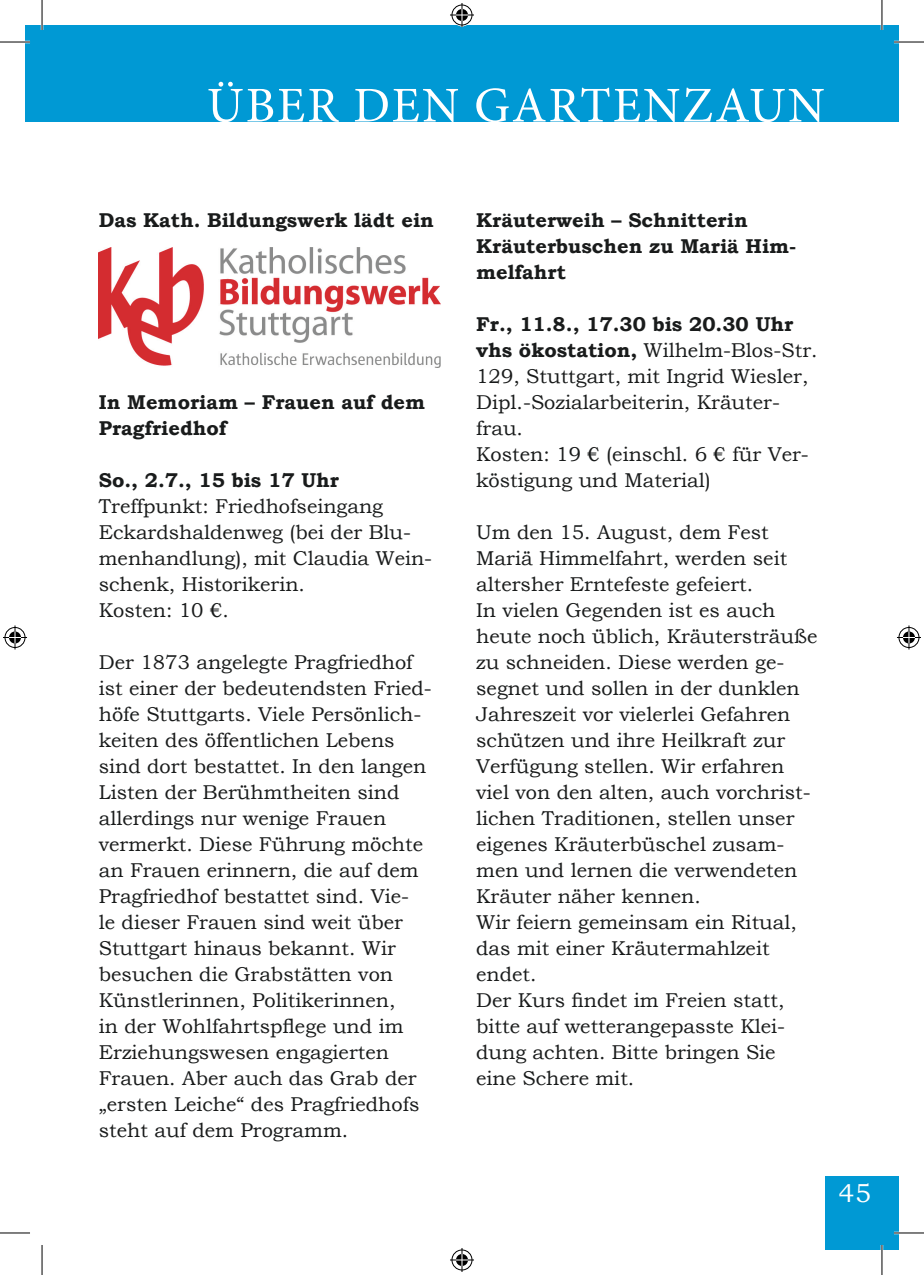
<style>
.page{position:relative;width:924px;height:1275px;background:#fff}
.page>*{position:absolute;margin:0;border:0;box-sizing:border-box;transform-origin:0 0}
.t1{font:50px "Minion Pro";letter-spacing:.04em;color:#fff}
.t2{font:26px "Bookman Old Style";color:#fff}
.Fließtext_fett{font:20px/26px "Bookman Old Style";color:#191b1b}
.Fließtext{font:20px/26px "Bookman Old Style";color:#191b1b}
.Fließtext_fett-2{font:700 20px/26px "Bookman Old Style";color:#191b1b}
.Fließtext-2{font:700 20px/26px "Bookman Old Style";color:#191b1b}
.s1{font-weight:700}
</style>
<div class="page">
<div style="left:824px;top:1176px;width:74px;height:74px;background:#0099d4"></div>
<div style="left:25px;top:25px;width:17px;height:96px;background:#0099d4"></div>
<div style="left:42px;top:25px;width:856px;height:96px;background:#0099d4"></div>
<img style="left:99px;top:247px;width:341px;height:121px">
<hr style="left:0;top:41px;width:30px;height:2px;background:#fff">
<hr style="left:893px;top:41px;width:30px;height:2px;background:#fff">
<hr style="left:893px;top:1231px;width:30px;height:3px;background:#fff">
<hr style="left:41px;top:0;width:2px;height:30px;background:#fff">
<hr style="left:880px;top:0;width:2px;height:30px;background:#fff">
<hr style="left:880px;top:1245px;width:2px;height:30px;background:#fff">
<hr style="left:0;top:42px;width:30px;height:1px;background:#000">
<hr style="left:893px;top:42px;width:30px;height:1px;background:#000">
<hr style="left:0;top:1232px;width:30px;height:1px;background:#000">
<hr style="left:893px;top:1232px;width:30px;height:1px;background:#000">
<hr style="left:42px;top:0;width:1px;height:30px;background:#000">
<hr style="left:42px;top:1245px;width:1px;height:30px;background:#000">
<hr style="left:881px;top:0;width:1px;height:30px;background:#000">
<hr style="left:881px;top:1245px;width:1px;height:30px;background:#000">
<svg style="left:450px;top:3px;width:24px;height:24px"></svg>
<svg style="left:450px;top:1248px;width:24px;height:24px"></svg>
<svg style="left:3px;top:625px;width:24px;height:24px"></svg>
<svg style="left:897px;top:625px;width:23px;height:24px"></svg>
<h1 class="t1" style="left:207px;top:72px;width:619px">ÜBER DEN GARTENZAUN</h1>
<p class="Fließtext_fett-2" style="left:99px;top:207px;width:336px">Das Kath. Bildungswerk lädt ein</p>
<p class="Fließtext-2" style="left:99px;top:389px;width:328px">In Memoriam – Frauen auf dem<br>Pragfriedhof</p>
<p class="Fließtext-2" style="left:99px;top:467px;width:242px">So., 2.7., 15 bis 17 Uhr</p>
<p class="Fließtext" style="left:99px;top:493px;width:335px">Treffpunkt: Friedhofseingang<br>Eckardshaldenweg (bei der Blu&shy;menhandlung), mit Claudia Wein&shy;schenk, Historikerin.</p>
<p class="Fließtext" style="left:99px;top:597px;width:131px">Kosten: 10 €.</p>
<p class="Fließtext" style="left:99px;top:649px;width:334px">Der 1873 angelegte Pragfriedhof ist einer der bedeutendsten Fried&shy;höfe Stuttgarts. Viele Persönlich&shy;keiten des öffentlichen Lebens sind dort bestattet. In den langen<br>Listen der Berühmtheiten sind allerdings nur wenige Frauen vermerkt. Diese Führung möchte an Frauen erinnern, die auf dem<br>Pragfriedhof bestattet sind. Vie-<br>le dieser Frauen sind weit über<br>Stuttgart hinaus bekannt. Wir besuchen die Grabstätten von<br>Künstlerinnen, Politikerinnen,<br>in der Wohlfahrtspflege und im<br>Erziehungswesen engagierten<br>Frauen. Aber auch das Grab der „ersten Leiche“ des Pragfriedhofs steht auf dem Programm.</p>
<p class="Fließtext_fett-2" style="left:476px;top:207px;width:273px">Kräuterweih – Schnitterin</p>
<p class="Fließtext_fett-2" style="left:476px;top:233px;width:322px">Kräuterbuschen zu Mariä Him&shy;melfahrt</p>
<p class="Fließtext_fett-2" style="left:476px;top:311px;width:318px">Fr., 11.8., 17.30 bis 20.30 Uhr</p>
<p class="Fließtext_fett" style="left:476px;top:337px;width:343px"><span class="s1">vhs ökostation,</span> Wilhelm-Blos-Str.<br>129, Stuttgart, mit Ingrid Wiesler,<br>Dipl.-Sozialarbeiterin, Kräuter&shy;frau.</p>
<p class="Fließtext_fett" style="left:476px;top:441px;width:334px">Kosten: 19 € (einschl. 6 € für Ver&shy;köstigung und Material)</p>
<p class="Fließtext_fett" style="left:476px;top:519px;width:312px">Um den 15. August, dem Fest<br>Mariä Himmelfahrt, werden seit altersher Erntefeste gefeiert.</p>
<p class="Fließtext_fett" style="left:476px;top:597px;width:343px">In vielen Gegenden ist es auch heute noch üblich, Kräutersträuße zu schneiden. Diese werden ge&shy;segnet und sollen in der dunklen<br>Jahreszeit vor vielerlei Gefahren schützen und ihre Heilkraft zur<br>Verfügung stellen. Wir erfahren viel von den alten, auch vorchrist&shy;lichen Traditionen, stellen unser eigenes Kräuterbüschel zusam&shy;men und lernen die verwendeten<br>Kräuter näher kennen.</p>
<p class="Fließtext_fett" style="left:476px;top:909px;width:322px">Wir feiern gemeinsam ein Ritual, das mit einer Kräutermahlzeit endet.</p>
<p class="Fließtext_fett" style="left:476px;top:987px;width:310px">Der Kurs findet im Freien statt, bitte auf wetterangepasste Klei&shy;dung achten. Bitte bringen Sie eine Schere mit.</p>
<h2 class="t2" style="left:838px;top:1176px;width:34px">45</h2>
</div>
